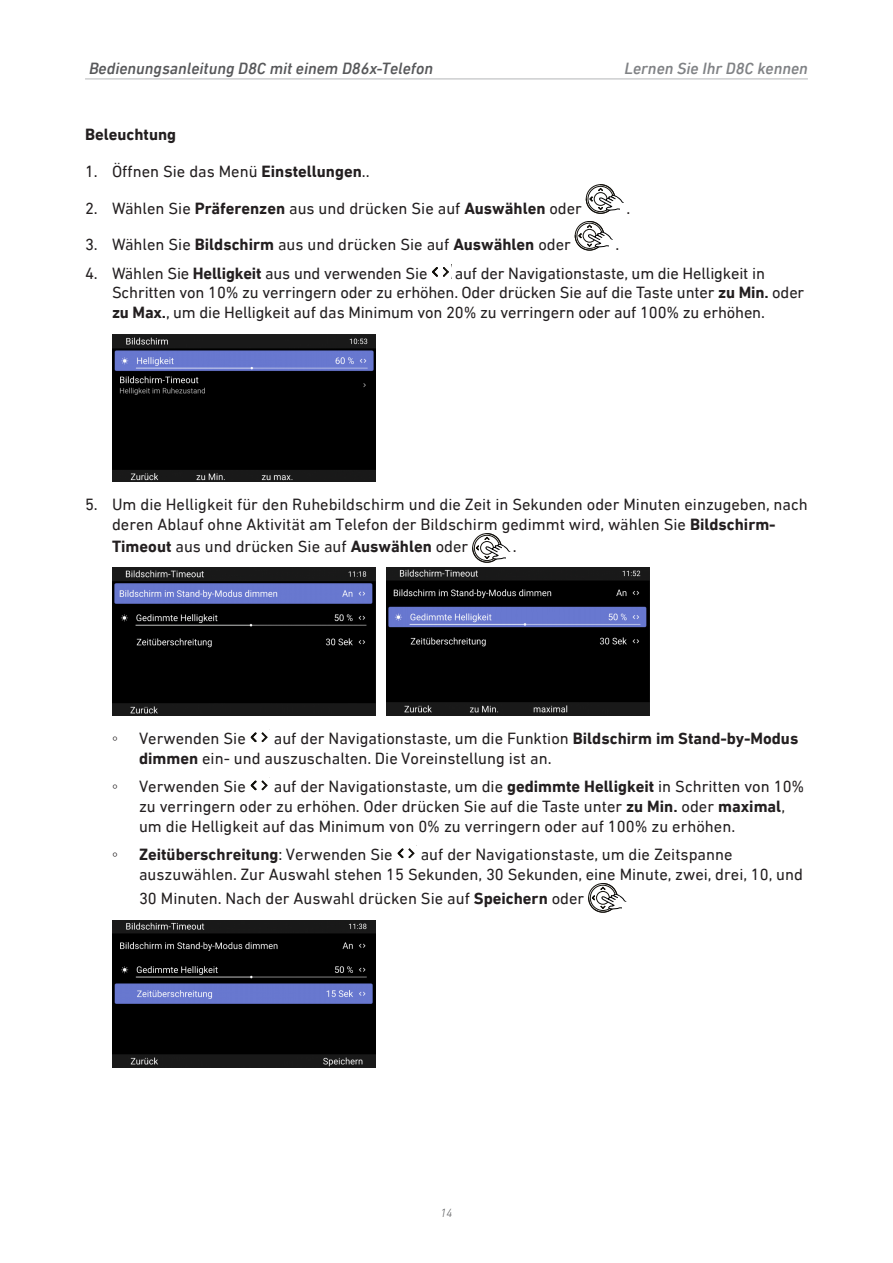
<style>
.page{position:relative;width:893px;height:1263px;background:#fff}
.page>*{position:absolute;margin:0;border:0;box-sizing:border-box;transform-origin:0 0}
.t1{font:16.5px/19.8px "DIN Next LT Pro";color:#231f20}
.t2{font:italic 500 16.5px "DIN Next LT Pro";color:#57585a}
.Ü4_no_TOC{font:700 16.5px "DIN Next LT Pro";color:#231f20}
.t3{font:italic 500 16.5px "DIN Next LT Pro";color:#808285}
.t4{font:16.5px "Calibri";color:#231f20}
.t5{font:italic 300 12px "DIN Next LT Pro";color:#57585a}
.s1{font-weight:700}
.s2{font-weight:400}
</style>
<div class="page">
<hr style="left:85px;top:78px;width:723px;height:1px;background:#bcbdc0">
<svg style="left:586px;top:184px;width:38px;height:30px"></svg>
<svg style="left:575px;top:221px;width:38px;height:29px"></svg>
<svg style="left:432px;top:267px;width:17px;height:10px"></svg>
<img style="left:112px;top:334px;width:263px;height:148px">
<svg style="left:472px;top:533px;width:39px;height:29px"></svg>
<img style="left:112px;top:568px;width:263px;height:148px">
<img style="left:386px;top:568px;width:264px;height:148px">
<svg style="left:250px;top:732px;width:18px;height:11px"></svg>
<svg style="left:250px;top:780px;width:18px;height:11px"></svg>
<svg style="left:397px;top:848px;width:18px;height:11px"></svg>
<svg style="left:588px;top:883px;width:39px;height:29px"></svg>
<img style="left:112px;top:920px;width:263px;height:148px">
<p class="t2" style="left:89px;top:59px;width:346px">Bedienungsanleitung D8C mit einem D86x-Telefon</p>
<p class="t3" style="left:624px;top:59px;width:185px">Lernen Sie Ihr D8C kennen</p>
<p class="Ü4_no_TOC" style="left:85px;top:125px;width:93px">Beleuchtung</p>
<p class="t1" style="left:85px;top:161px;width:286px">1. Öffnen Sie das Menü <span class="s1">Einstellungen</span>..</p>
<p class="t1" style="left:85px;top:198px;width:498px">2. Wählen Sie <span class="s1">Präferenzen</span> aus und drücken Sie auf <span class="s1">Auswählen</span> oder</p>
<p class="t1" style="left:626px;top:198px;width:5px">.</p>
<p class="t1" style="left:85px;top:235px;width:487px">3. Wählen Sie <span class="s1">Bildschirm</span> aus und drücken Sie auf <span class="s1">Auswählen</span> oder</p>
<p class="t1" style="left:615px;top:235px;width:5px">.</p>
<p class="t1" style="left:85px;top:263px;width:344px">4. Wählen Sie <span class="s1">Helligkeit</span> aus und verwenden Sie</p>
<p class="t1" style="left:112px;top:263px;width:694px;text-indent:343px">auf der Navigationstaste, um die Helligkeit in<br>Schritten von 10% zu verringern oder zu erhöhen. Oder drücken Sie auf die Taste unter <span class="s1">zu Min.</span> oder <span class="s1">zu Max.</span>, um die Helligkeit auf das Minimum von 20% zu verringern oder auf 100% zu erhöhen.</p>
<p class="t1" style="left:85px;top:494px;width:724px;text-align:center">5. Um die Helligkeit für den Ruhebildschirm und die Zeit in Sekunden oder Minuten einzugeben, nach deren Ablauf ohne Aktivität am Telefon der Bildschirm gedimmt wird, wählen Sie <span class="s1">Bildschirm-</span></p>
<p class="t1" style="left:112px;top:536px;width:358px"><span class="s1">Timeout</span> aus und drücken Sie auf <span class="s1">Auswählen</span> oder</p>
<p class="t1" style="left:513px;top:536px;width:5px">.</p>
<p class="t4" style="left:112px;top:727px;width:7px">◦</p>
<p class="t1" style="left:139px;top:728px;width:108px">Verwenden Sie</p>
<p class="t1" style="left:139px;top:728px;width:661px;text-indent:135px">auf der Navigationstaste, um die Funktion <span class="s1">Bildschirm im Stand-by-Modus dimmen</span> ein- und auszuschalten. Die Voreinstellung ist an.</p>
<p class="t4" style="left:112px;top:775px;width:7px">◦</p>
<p class="t1" style="left:139px;top:776px;width:108px">Verwenden Sie</p>
<p class="t1" style="left:139px;top:776px;width:667px;text-indent:135px">auf der Navigationstaste, um die <span class="s1">gedimmte Helligkeit</span> in Schritten von 10% zu verringern oder zu erhöhen. Oder drücken Sie auf die Taste unter <span class="s1">zu Min.</span> oder <span class="s1">maximal</span>, um die Helligkeit auf das Minimum von 0% zu verringern oder auf 100% zu erhöhen.</p>
<p class="t4" style="left:112px;top:843px;width:7px">◦</p>
<p class="Ü4_no_TOC" style="left:139px;top:845px;width:255px">Zeitüberschreitung<span class="s2">: Verwenden Sie</span></p>
<p class="t1" style="left:139px;top:844px;width:665px;text-indent:282px">auf der Navigationstaste, um die Zeitspanne auszuwählen. Zur Auswahl stehen 15 Sekunden, 30 Sekunden, eine Minute, zwei, drei, 10, und</p>
<p class="t1" style="left:139px;top:888px;width:447px">30 Minuten. Nach der Auswahl drücken Sie auf <span class="s1">Speichern</span> oder</p>
<p class="t5" style="left:440px;top:1205px;width:14px">14</p>
</div>
